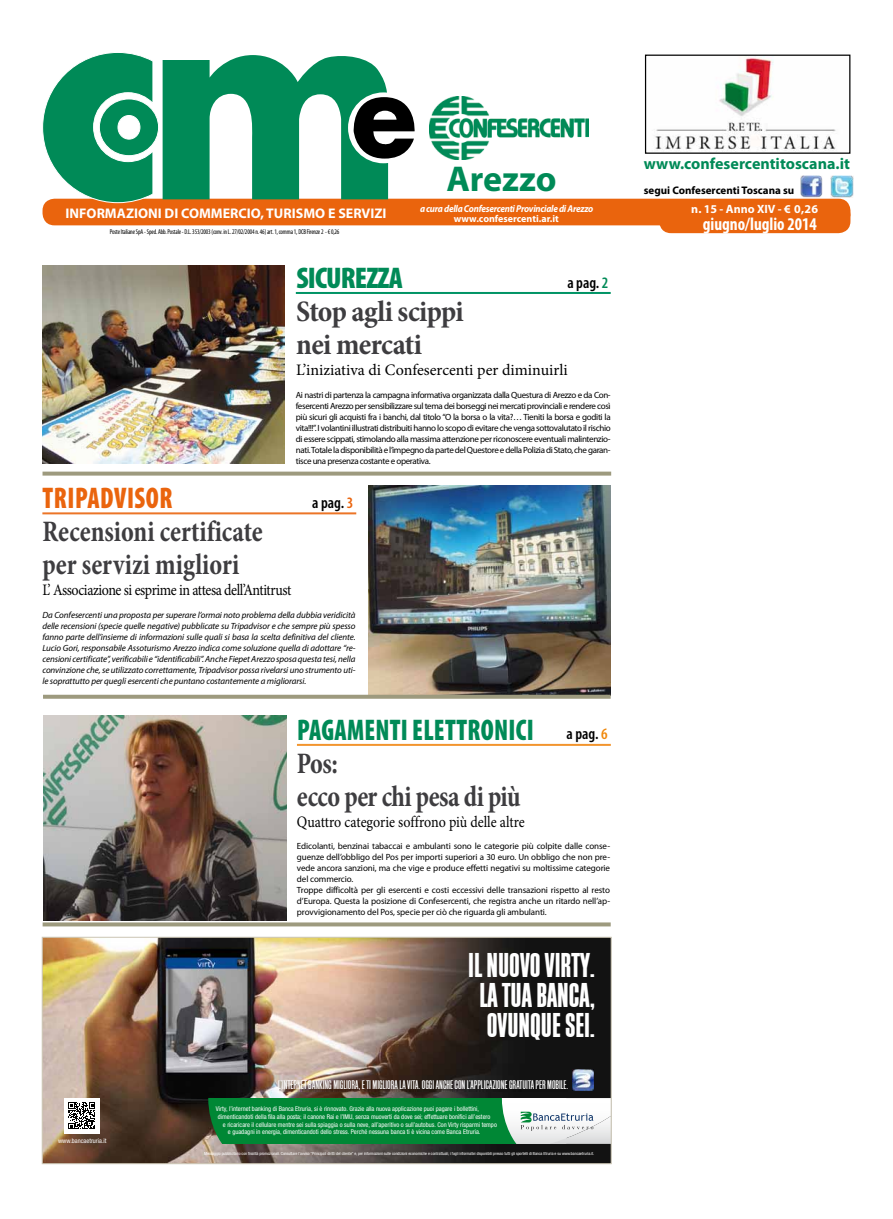
<style>
.page{position:relative;width:893px;height:1219px;background:#fff}
.page>*{position:absolute;margin:0;border:0;box-sizing:border-box;transform-origin:0 0}
.t1{font:700 36px "Myriad Pro";letter-spacing:-.005em;color:#008a57}
.t2{font:35.8px/30px "Block Gothic Bold Extra Cond";color:#fff;text-align:center}
.t3{font:700 condensed 30px/33px "Minion Pro";letter-spacing:-.01em;color:#3e3d40;scale:.88 1}
.t4{font:700 condensed 30px/33px "Minion Pro";letter-spacing:-.01em;color:#3e3d40}
.t5{font:900 condensed 30px "Myriad Pro";letter-spacing:.01em;color:#008a57;scale:.88 1}
.t6{font:900 condensed 30px "Myriad Pro";letter-spacing:.02em;color:#ea640d;scale:.88 1}
.t7{font:900 condensed 30px "Myriad Pro";letter-spacing:-.03em;color:#008a57}
.t8{font:700 condensed 18px "Myriad Pro";color:#fff;scale:.96 1}
.t9{font:16px "Minion Pro";letter-spacing:-.03em;color:#000;scale:.88 1}
.t10{font:16px "Minion Pro";letter-spacing:-.01em;color:#000}
.t11{font:16px "Minion Pro";letter-spacing:-.01em;color:#000;scale:.88 1}
.t12{font:700 16px "Myriad Pro";color:#008a57}
.t13{font:600 condensed 16px "Myriad Pro";color:#000}
.t14{font:700 14px "Myriad Pro";color:#fff}
.t15{font:13px "Block Gothic RR Medium Extra Cond";color:#fff}
.t16{font:700 12px "Myriad Pro";color:#fff}
.t17{font:700 11px "Myriad Pro";color:#000}
.t18{font:italic 700 10px "Myriad Pro";letter-spacing:-.03em;color:#fff;scale:.92 1}
.t19{font:700 10px "Myriad Pro";color:#fff}
.t20{font:9px/11px "Myriad Pro";letter-spacing:-.01em;color:#000;text-align:justify}
.t21{font:italic 9px/11px "Myriad Pro";letter-spacing:-.01em;color:#000;text-align:justify}
.t22{font:condensed 7px "Myriad Pro";letter-spacing:-.02em;color:#000;scale:.93 1}
.t23{font:condensed 6.5px "Helvetica Neue LT Std";color:#fff}
.t24{font:condensed 6.4px "Helvetica Neue LT Std";color:#fff}
.t25{font:condensed 4.2px "Helvetica Neue LT Std";letter-spacing:-.005em;color:#fff}
.s1{color:#008a57}
.s2{color:#ea640d}
.s3{color:#f0880c}
</style>
<div class="page">
<img style="left:44px;top:939px;width:566px;height:223px">
<svg style="left:208px;top:1098px;width:402px;height:46px"></svg>
<img style="left:573px;top:1069px;width:20px;height:21px">
<img style="left:280px;top:1081px;width:289px;height:10px">
<div style="left:64px;top:1098px;width:36px;height:35px;background:#fff"></div>
<svg style="left:68px;top:1102px;width:27px;height:27px"></svg>
<div style="left:42px;top:937px;width:570px;height:227px;border:1px solid #cbc5b3"></div>
<svg style="left:43px;top:472px;width:568px;height:4px;background:#a6a38a"></svg>
<img style="left:369px;top:486px;width:241px;height:209px">
<img style="left:43px;top:266px;width:241px;height:198px">
<svg style="left:43px;top:695px;width:568px;height:4px;background:#a3a085"></svg>
<hr style="left:296px;top:292px;width:315px;height:2px;background:#009465">
<hr style="left:42px;top:512px;width:314px;height:2px;background:#ec7527">
<div style="left:43px;top:199px;width:807px;height:26px;background:#ea640d;border-radius:12px"></div>
<svg style="left:42px;top:52px;width:375px;height:152px"></svg>
<img style="left:655px;top:57px;width:181px;height:95px">
<div style="left:645px;top:55px;width:205px;height:99px;border:1px solid #000"></div>
<div style="left:659px;top:203px;width:191px;height:30px;background:#ea640d;border-radius:12px"></div>
<img style="left:430px;top:96px;width:158px;height:64px">
<img style="left:800px;top:175px;width:22px;height:22px">
<img style="left:831px;top:175px;width:22px;height:22px">
<img style="left:44px;top:715px;width:243px;height:205px">
<hr style="left:297px;top:744px;width:314px;height:2px;background:#f2952e">
<svg style="left:43px;top:922px;width:568px;height:4px;background:#a8a58c"></svg>
<h3 class="t14" style="left:66px;top:204px;width:322px">INFORMAZIONI DI COMMERCIO, TURISMO E SERVIZI</h3>
<p class="t22" style="left:110px;top:228px;width:248px">Poste Italiane SpA - Sped. Abb. Postale - D.L. 353/2003 (conv. in L. 27/02/2004 n. 46) art. 1, comma 1, DCB Firenze 2 - € 0,26</p>
<h1 class="t1" style="left:446px;top:155px;width:112px">Arezzo</h1>
<p class="t18" style="left:420px;top:202px;width:190px">a cura della Confesercenti Provinciale di Arezzo</p>
<p class="t19" style="left:454px;top:212px;width:107px">www.confesercenti.ar.it</p>
<h3 class="t7" style="left:297px;top:261px;width:108px">SICUREZZA</h3>
<h3 class="t4" style="left:296px;top:295px;width:169px">Stop agli scippi nei mercati</h3>
<h3 class="t10" style="left:296px;top:359px;width:273px">L’iniziativa di Confesercenti per diminuirli</h3>
<p class="t20" style="left:296px;top:389px;width:316px">Ai nastri di partenza la campagna informativa organizzata dalla Questura di Arezzo e da Con&shy;fesercenti Arezzo per sensibilizzare sul tema dei borseggi nei mercati provinciali e rendere così più sicuri gli acquisti fra i banchi, dal titolo “O la borsa o la vita?… Tieniti la borsa e goditi la vita!!!”. I volantini illustrati distribuiti hanno lo scopo di evitare che venga sottovalutato il rischio di essere scippati, stimolando alla massima attenzione per riconoscere eventuali malintenzio&shy;nati. Totale la disponibilità e l’impegno da parte del Questore e della Polizia di Stato, che garan&shy;tisce una presenza costante e operativa.</p>
<h3 class="t13" style="left:567px;top:274px;width:43px">a pag. <span class="s1">2</span></h3>
<h3 class="t6" style="left:43px;top:482px;width:149px">TRIPADVISOR</h3>
<h3 class="t3" style="left:42px;top:515px;width:252px">Recensioni certificate per servizi migliori</h3>
<h3 class="t9" style="left:42px;top:580px;width:284px">L’ Associazione si esprime in attesa dell’Antitrust</h3>
<p class="t21" style="left:42px;top:609px;width:315px">Da Confesercenti una proposta per superare l’ormai noto problema della dubbia veridicità delle recensioni (specie quelle negative) pubblicate su Tripadvisor e che sempre più spesso fanno parte dell’insieme di informazioni sulle quali si basa la scelta definitiva del cliente.<br>Lucio Gori, responsabile Assoturismo Arezzo indica come soluzione quella di adottare “re&shy;censioni certificate”, verificabili e “identificabili”. Anche Fiepet Arezzo sposa questa tesi, nella convinzione che, se utilizzato correttamente, Tripadvisor possa rivelarsi uno strumento uti&shy;le soprattutto per quegli esercenti che puntano costantemente a migliorarsi.</p>
<h3 class="t13" style="left:312px;top:494px;width:43px">a pag. <span class="s2">3</span></h3>
<h3 class="t5" style="left:297px;top:713px;width:270px">PAGAMENTI ELETTRONICI</h3>
<h3 class="t3" style="left:297px;top:747px;width:256px">Pos:<br>ecco per chi pesa di più</h3>
<h3 class="t11" style="left:297px;top:811px;width:261px">Quattro categorie soffrono più delle altre</h3>
<p class="t20" style="left:297px;top:840px;width:315px;text-align:left">Edicolanti, benzinai tabaccai e ambulanti sono le categorie più colpite dalle conse&shy;guenze dell’obbligo del Pos per importi superiori a 30 euro. Un obbligo che non pre&shy;vede ancora sanzioni, ma che vige e produce effetti negativi su moltissime categorie del commercio.<br>Troppe difficoltà per gli esercenti e costi eccessivi delle transazioni rispetto al resto d’Europa. Questa la posizione di Confesercenti, che registra anche un ritardo nell’ap&shy;provvigionamento del Pos, specie per ciò che riguarda gli ambulanti.</p>
<h3 class="t13" style="left:567px;top:725px;width:43px">a pag. <span class="s3">6</span></h3>
<h2 class="t2" style="left:468px;top:950px;width:129px">IL NUOVO VIRTY.<br>LA TUA BANCA,<br>OVUNQUE SEI.</h2>
<h3 class="t15" style="left:278px;top:1078px;width:291px">L’INTERNET BANKING MIGLIORA, E TI MIGLIORA LA VITA. OGGI ANCHE CON L’APPLICAZIONE GRATUITA PER MOBILE.</h3>
<p class="t24" style="left:58px;top:1137px;width:50px">www.bancaetruria.it</p>
<p class="t23" style="left:216px;top:1105px;width:265px">Virty, l’internet banking di Banca Etruria, si è rinnovato. Grazie alla nuova applicazione puoi pagare i bollettini,</p>
<p class="t23" style="left:218px;top:1113px;width:274px">dimenticandoti della fila alla posta; il canone Rai e l’IMU, senza muoverti da dove sei; effettuare bonifici all’estero</p>
<p class="t23" style="left:223px;top:1120px;width:276px">e ricaricare il cellulare mentre sei sulla spiaggia o sulla neve, all’aperitivo o sull’autobus. Con Virty risparmi tempo</p>
<p class="t23" style="left:228px;top:1128px;width:254px">e guadagni in energia, dimenticandoti dello stress. Perché nessuna banca ti è vicina come Banca Etruria.</p>
<p class="t25" style="left:204px;top:1151px;width:392px">Messaggio pubblicitario con finalità promozionali. Consultare l’avviso “Principali diritti del cliente” e, per informazioni sulle condizioni economiche e contrattuali, i fogli informativi disponibili presso tutti gli sportelli di Banca Etruria e su www.bancaetruria.it.</p>
<h3 class="t12" style="left:644px;top:153px;width:208px">www.confesercentitoscana.it</h3>
<p class="t17" style="left:644px;top:183px;width:152px">segui Confesercenti Toscana su</p>
<h3 class="t16" style="left:691px;top:201px;width:128px">n. 15 - Anno XIV - € 0,26</h3>
<h3 class="t8" style="left:703px;top:213px;width:120px">giugno/luglio 2014</h3>
</div>
